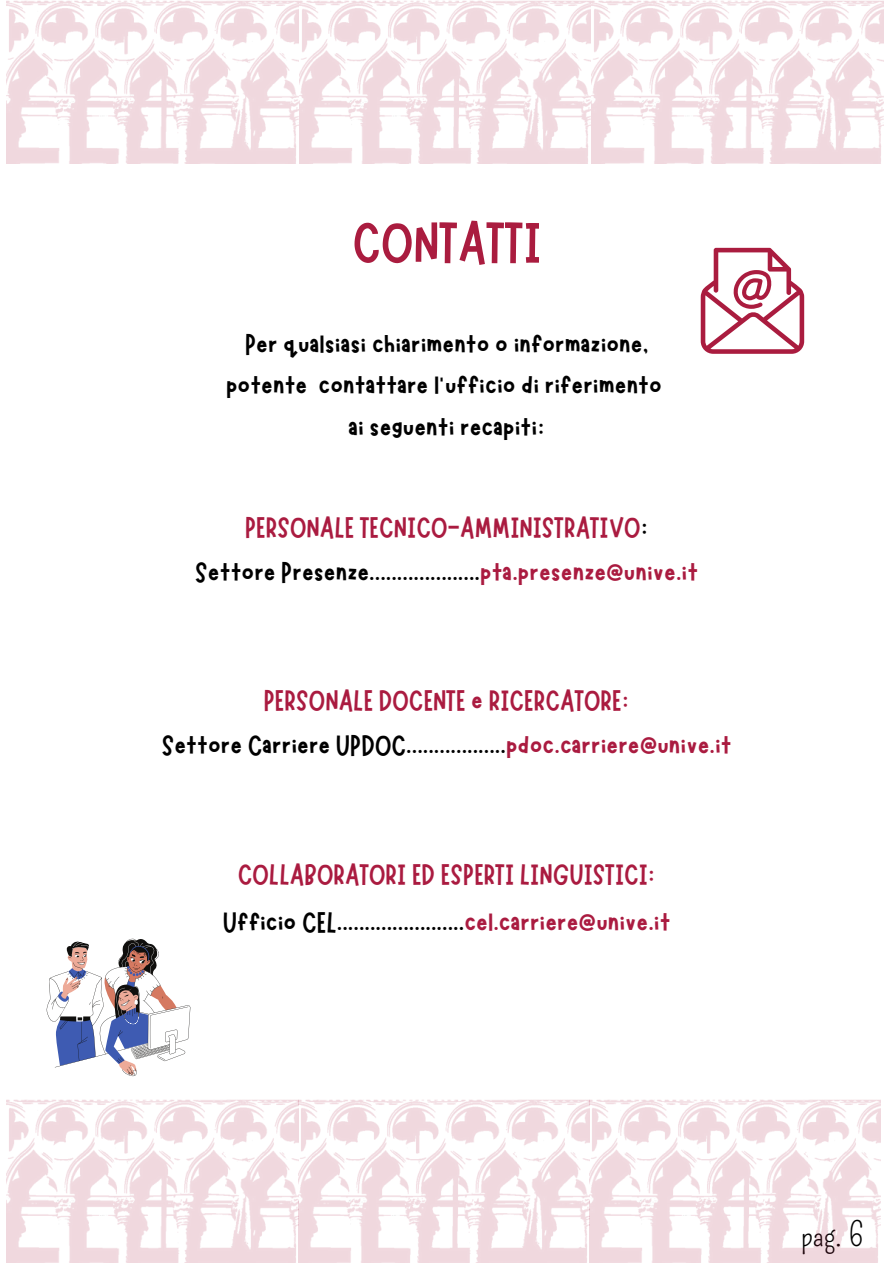
<style>
.page{position:relative;width:894px;height:1264px;background:#fff}
.page>*{position:absolute;margin:0;border:0;box-sizing:border-box;transform-origin:0 0}
.t1{font:58.5px "Marykate";color:#aa1c3f}
.t2{font:33px "Pompiere";color:#000}
.t3{font:29.85px "Marykate";color:#000}
.t4{font:29.85px "Marykate";color:#aa1b40}
.s1{color:#000}
.s2{color:#aa1b40}
</style>
<div class="page">
<img style="left:7px;top:0;width:876px;height:163px">
<img style="left:7px;top:1099px;width:873px;height:163px">
<svg style="left:700px;top:248px;width:104px;height:105px"></svg>
<svg style="left:46px;top:938px;width:144px;height:138px"></svg>
<p class="t1" style="left:352px;top:205px;width:191px">CONTATTI</p>
<p class="t3" style="left:245px;top:325px;width:405px">Per qualsiasi chiarimento o informazione,</p>
<p class="t3" style="left:226px;top:366px;width:437px">potente contattare l’ufficio di riferimento</p>
<h1 class="t3" style="left:348px;top:407px;width:198px">ai seguenti recapiti:</h1>
<p class="t4" style="left:245px;top:508px;width:405px">PERSONALE TECNICO-AMMINISTRATIVO<span class="s1">:</span></p>
<p class="t3" style="left:195px;top:553px;width:504px">Settore Presenze....................<span class="s2">pta.presenze@unive.it</span></p>
<p class="t4" style="left:264px;top:681px;width:367px">PERSONALE DOCENTE e RICERCATORE:</p>
<p class="t3" style="left:162px;top:726px;width:571px">Settore Carriere UPDOC..................<span class="s2">pdoc.carriere@unive.it</span></p>
<p class="t4" style="left:238px;top:855px;width:419px">COLLABORATORI ED ESPERTI LINGUISTICI:</p>
<p class="t3" style="left:223px;top:902px;width:449px">Ufficio CEL.......................<span class="s2">cel.carriere@unive.it</span></p>
<p class="t2" style="left:800px;top:1214px;width:65px">pag. 6</p>
</div>
